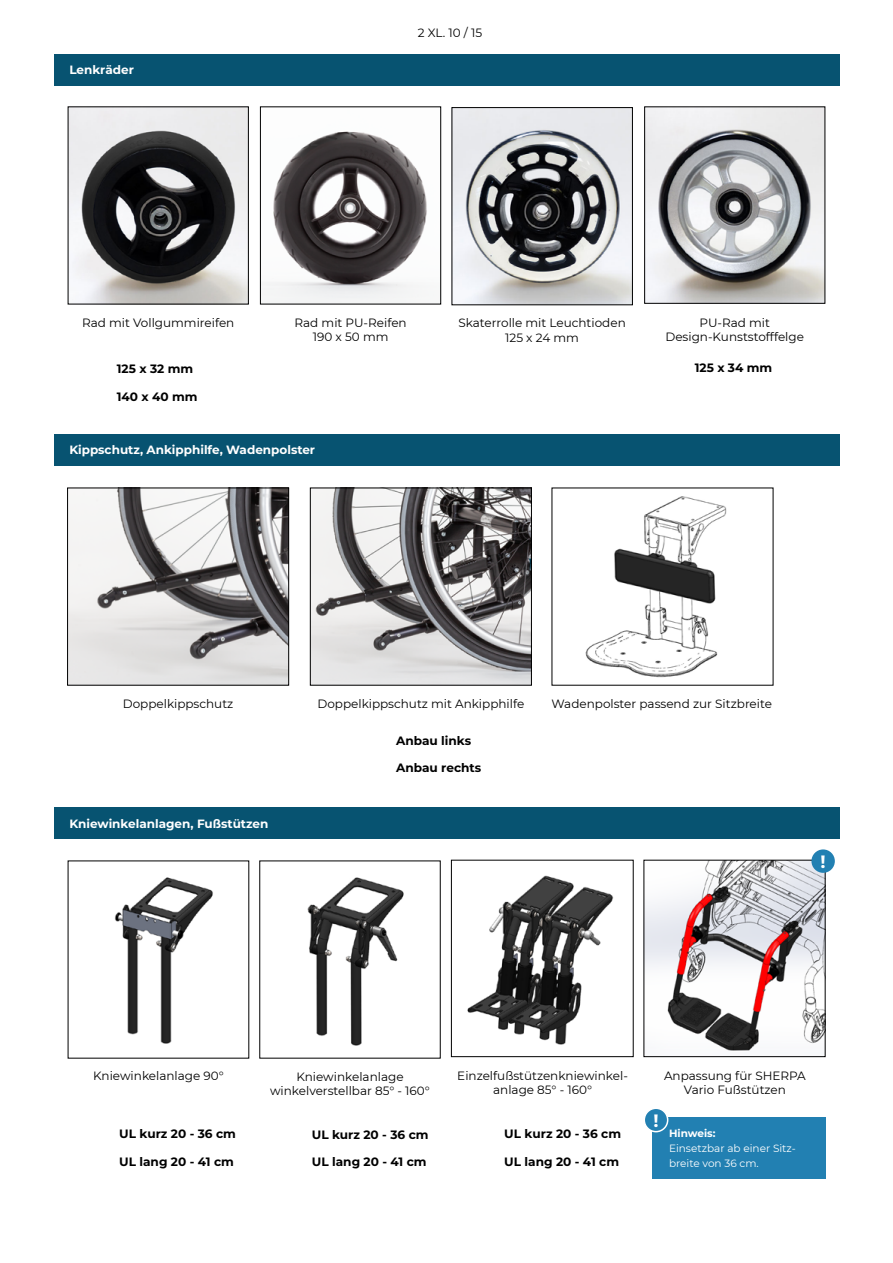
<style>
.page{position:relative;width:893px;height:1263px;background:#fff}
.page>*{position:absolute;margin:0;border:0;box-sizing:border-box;transform-origin:0 0}
.t1{font:700 17.85px "Montserrat";color:#fff}
.t2{font:700 12.15px "Montserrat";color:#000}
.t3{font:12px/14.4px "Montserrat";color:#000;text-align:center}
.t4{font:700 12px "Montserrat";color:#fff}
.t5{font:10.5px/15px "Montserrat";color:#fff}
.t6{font:700 10.5px "Montserrat";color:#fff}
</style>
<div class="page">
<img style="left:585px;top:496px;width:142px;height:182px">
<div style="left:54px;top:434px;width:785px;height:31px;background:#075371"></div>
<img style="left:312px;top:490px;width:218px;height:193px">
<div style="left:310px;top:488px;width:222px;height:197px;border:1px solid #000"></div>
<img style="left:69px;top:490px;width:218px;height:193px">
<div style="left:67px;top:488px;width:222px;height:197px;border:1px solid #000"></div>
<div style="left:54px;top:54px;width:785px;height:31px;background:#075371"></div>
<img style="left:454px;top:109px;width:177px;height:194px">
<div style="left:452px;top:107px;width:181px;height:198px;border:1px solid #000"></div>
<img style="left:70px;top:108px;width:177px;height:194px">
<img style="left:262px;top:131px;width:165px;height:171px">
<div style="left:260px;top:106px;width:181px;height:198px;border:1px solid #000"></div>
<img style="left:646px;top:108px;width:177px;height:194px">
<div style="left:644px;top:106px;width:181px;height:198px;border:1px solid #000"></div>
<div style="left:54px;top:807px;width:785px;height:32px;background:#075371"></div>
<img style="left:307px;top:877px;width:97px;height:169px">
<img style="left:115px;top:877px;width:98px;height:167px">
<img style="left:467px;top:875px;width:147px;height:170px">
<div style="left:451px;top:860px;width:183px;height:197px;border:1px solid #000"></div>
<img style="left:645px;top:862px;width:178px;height:189px">
<div style="left:811px;top:849px;width:24px;height:24px;background:#2280b2;border-radius:50%"></div>
<div style="left:652px;top:1117px;width:174px;height:61px;background:#2280b2"></div>
<div style="left:644px;top:1108px;width:24px;height:24px;background:#2280b2;border-radius:50%"></div>
<div style="left:643px;top:1107px;width:25px;height:25px;border:2px solid #fff;border-radius:50%"></div>
<p class="t4" style="left:69px;top:61px;width:66px">Lenkräder</p>
<p class="t3" style="left:418px;top:25px;width:66px">2 XL. 10 / 15</p>
<p class="t3" style="left:82px;top:315px;width:154px">Rad mit Vollgummireifen</p>
<p class="t3" style="left:295px;top:315px;width:114px">Rad mit PU-Reifen<br>190 x 50 mm</p>
<p class="t3" style="left:458px;top:315px;width:169px">Skaterrolle mit Leuchtioden<br>125 x 24 mm</p>
<p class="t3" style="left:665px;top:315px;width:140px">PU-Rad mit<br>Design-Kunststofffelge</p>
<p class="t2" style="left:117px;top:360px;width:78px">125 x 32 mm</p>
<p class="t2" style="left:117px;top:388px;width:82px">140 x 40 mm</p>
<p class="t2" style="left:695px;top:359px;width:79px">125 x 34 mm</p>
<p class="t4" style="left:69px;top:441px;width:247px">Kippschutz, Ankipphilfe, Wadenpolster</p>
<p class="t3" style="left:123px;top:696px;width:112px">Doppelkippschutz</p>
<p class="t3" style="left:317px;top:696px;width:208px">Doppelkippschutz mit Ankipphilfe</p>
<p class="t3" style="left:552px;top:696px;width:222px">Wadenpolster passend zur Sitzbreite</p>
<p class="t4" style="left:69px;top:815px;width:201px">Kniewinkelanlagen, Fußstützen</p>
<p class="t2" style="left:396px;top:732px;width:77px">Anbau links</p>
<p class="t2" style="left:396px;top:759px;width:87px">Anbau rechts</p>
<h1 class="t1" style="left:821px;top:848px;width:7px">!</h1>
<p class="t3" style="left:93px;top:1068px;width:132px">Kniewinkelanlage 90°</p>
<p class="t3" style="left:270px;top:1069px;width:161px">Kniewinkelanlage winkelverstellbar 85° - 160°</p>
<p class="t3" style="left:457px;top:1068px;width:172px">Einzelfußstützenkniewinkel&shy;anlage 85° - 160°</p>
<p class="t3" style="left:664px;top:1068px;width:143px">Anpassung für SHERPA<br>Vario Fußstützen</p>
<p class="t2" style="left:119px;top:1125px;width:118px">UL kurz 20 - 36 cm</p>
<p class="t2" style="left:312px;top:1125px;width:118px">UL kurz 20 - 36 cm</p>
<p class="t2" style="left:504px;top:1125px;width:118px">UL kurz 20 - 36 cm</p>
<p class="t2" style="left:119px;top:1153px;width:116px">UL lang 20 - 41 cm</p>
<p class="t2" style="left:312px;top:1153px;width:116px">UL lang 20 - 41 cm</p>
<p class="t2" style="left:504px;top:1153px;width:116px">UL lang 20 - 41 cm</p>
<h1 class="t1" style="left:653px;top:1107px;width:7px">!</h1>
<p class="t6" style="left:669px;top:1125px;width:48px">Hinweis:</p>
<p class="t5" style="left:669px;top:1140px;width:128px">Einsetzbar ab einer Sitz&shy;breite von 36 cm.</p>
</div>
